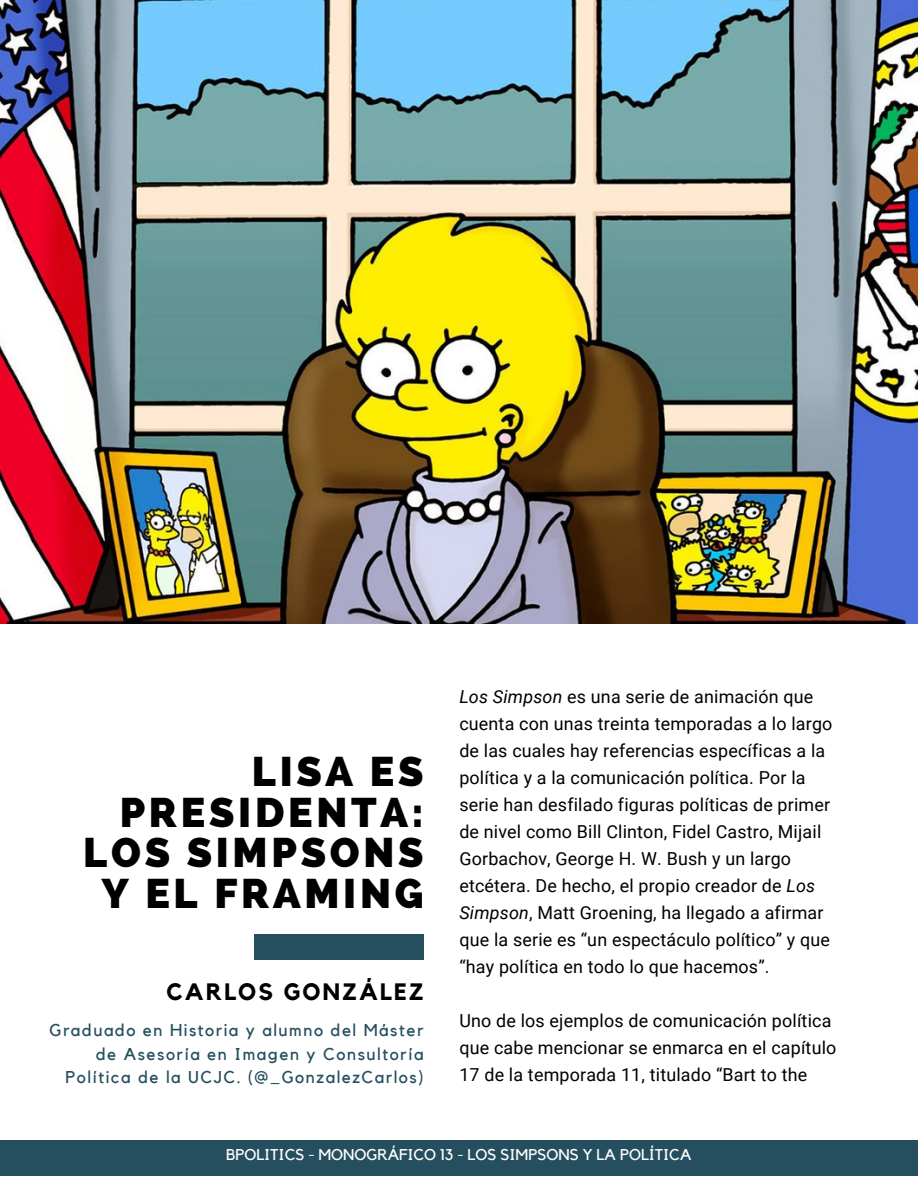
<style>
.page{position:relative;width:918px;height:1188px;background:#fff}
.page>*{position:absolute;margin:0;border:0;box-sizing:border-box;transform-origin:0 0}
.t1{font:800 41.1px/40.5px "Raleway";letter-spacing:.09em;color:#000;text-align:right}
.t2{font:700 23.7px "Kollektif";letter-spacing:.09em;color:#000}
.t3{font:17.85px/27px "Roboto";letter-spacing:.01em;color:#000}
.t4{font:17.1px/23.4px "Kollektif";letter-spacing:.09em;color:#254f5e;text-align:right}
.t5{font:15.6px "Kollektif";color:#fff}
.s1{font-style:italic}
</style>
<div class="page">
<div style="left:254px;top:934px;width:170px;height:25px;background:#254f5e"></div>
<div style="left:0;top:1140px;width:918px;height:35px;background:#254f5e"></div>
<img style="left:0;top:0;width:918px;height:623px">
<h1 class="t1" style="left:83px;top:752px;width:342px">LISA ES<br>PRESIDENTA:<br>LOS SIMPSONS<br>Y EL FRAMING</h1>
<h2 class="t2" style="left:166px;top:981px;width:259px">CARLOS GONZÁLEZ</h2>
<p class="t4" style="left:49px;top:1019px;width:376px">Graduado en Historia y alumno del Máster de Asesoría en Imagen y Consultoría<br>Política de la UCJC. (@_GonzalezCarlos)</p>
<p class="t3" style="left:459px;top:683px;width:375px"><span class="s1">Los Simpson</span> es una serie de animación que cuenta con unas treinta temporadas a lo largo de las cuales hay referencias específicas a la política y a la comunicación política. Por la serie han desfilado figuras políticas de primer de nivel como Bill Clinton, Fidel Castro, Mijail Gorbachov, George H. W. Bush y un largo etcétera. De hecho, el propio creador de <span class="s1">Los Simpson</span>, Matt Groening, ha llegado a afirmar que la serie es “un espectáculo político” y que “hay política en todo lo que hacemos”.</p>
<p class="t3" style="left:459px;top:1007px;width:379px">Uno de los ejemplos de comunicación política que cabe mencionar se enmarca en el capítulo<br>17 de la temporada 11, titulado “Bart to the</p>
<p class="t5" style="left:226px;top:1148px;width:467px">BPOLITICS - MONOGRÁFICO 13 - LOS SIMPSONS Y LA POLÍTICA</p>
</div>
